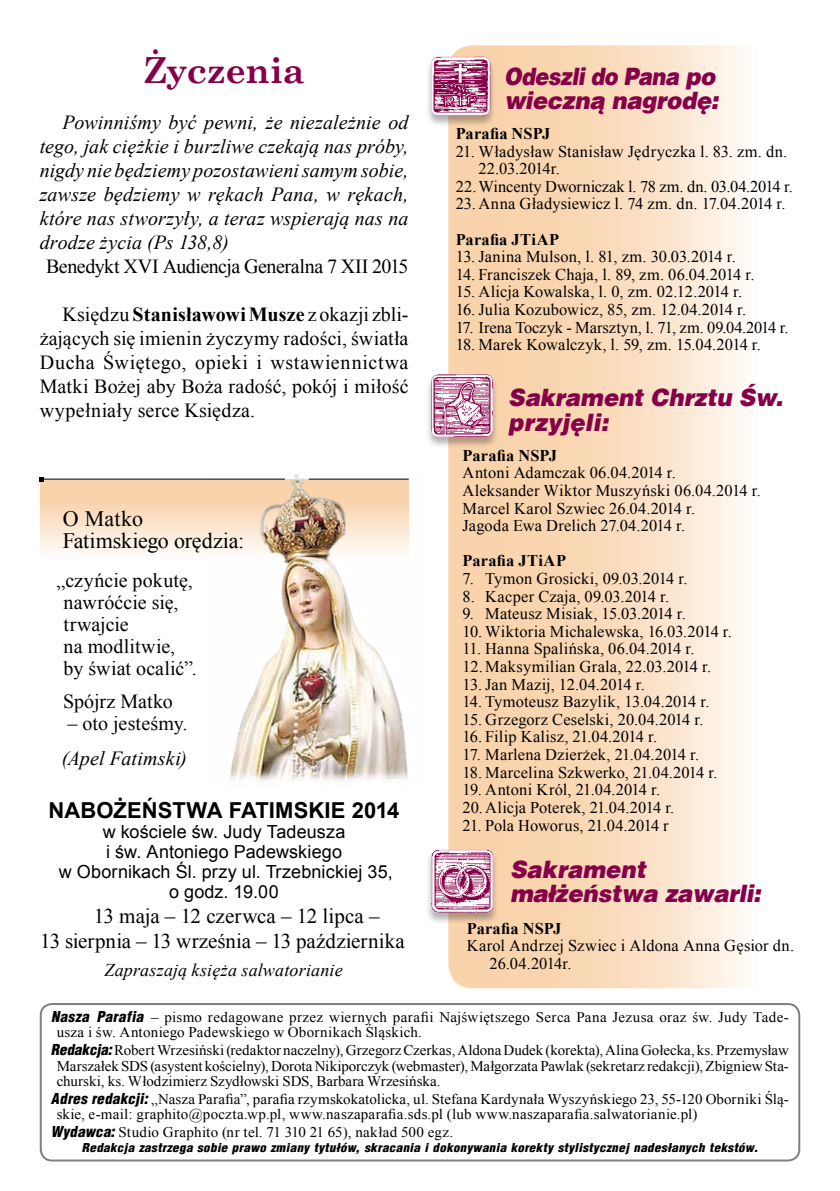
<style>
.page{position:relative;width:840px;height:1191px;background:#fff}
.page>*{position:absolute;margin:0;border:0;box-sizing:border-box;transform-origin:0 0}
.t1{font:700 36px "Century Schoolbook";letter-spacing:-.01em;color:#860049}
.t2{font:italic 900 24px/24px "Switzerland";letter-spacing:-.01em;color:#860049;scale:.95 1}
.t3{font:italic 900 24px/24px "Switzerland";letter-spacing:-.01em;color:#860049;scale:.87 1}
.t4{font:22px/22px "Times New Roman";letter-spacing:-.005em;color:#000}
.t5{font:700 22px "Arial";letter-spacing:.005em;color:#000}
.t6{font:21px/25.2px "Times New Roman";color:#000}
.t7{font:20px/24px "Times New Roman";color:#000;text-align:justify}
.t8{font:italic 20px/24px "Times New Roman";letter-spacing:.005em;color:#000;text-align:justify}
.t9{font:20px "Times New Roman";letter-spacing:-.02em;color:#000}
.t10{font:18px/20px "Arial";letter-spacing:.01em;color:#000;text-align:center}
.t11{font:italic 18px "Times New Roman";letter-spacing:.01em;color:#000}
.t12{font:16.4px/17.6px "Times New Roman";letter-spacing:.01em;color:#000}
.t13{font:700 16.4px "Times New Roman";letter-spacing:.01em;color:#000}
.t14{font:16.4px "Times New Roman";letter-spacing:-.01em;color:#000}
.t15{font:14.8px/15.4px "Times New Roman";letter-spacing:.015em;color:#000}
.t16{font:italic 900 12px "Switzerland Cond";letter-spacing:.025em;color:#000;scale:1.1 1}
.s1{font-weight:700}
.s2{font-family:"Switzerland Cond";font-weight:900;font-style:italic}
</style>
<div class="page">
<div style="left:40px;top:1003px;width:759px;height:158px;border:2px solid #808080;border-radius:11px"></div>
<svg style="left:448px;top:45px;width:295px;height:943px;background:#fadec0"></svg>
<div style="left:425px;top:56px;width:71px;height:71px;background:#000;opacity:.3"></div>
<img style="left:431px;top:57px;width:59px;height:58px">
<div style="left:425px;top:374px;width:74px;height:74px;background:#000;opacity:.3"></div>
<img style="left:431px;top:374px;width:61px;height:63px">
<div style="left:425px;top:849px;width:74px;height:75px;background:#000;opacity:.3"></div>
<img style="left:431px;top:850px;width:61px;height:62px">
<div style="left:40px;top:480px;width:368px;height:79px;background:linear-gradient(to bottom,#f8ca9c,#fefbf7)"></div>
<hr style="left:42px;top:478px;width:243px;height:1px;background:#000">
<svg style="left:40px;top:477px;width:4px;height:4px"></svg>
<img style="left:208px;top:474px;width:201px;height:308px">
<h1 class="t1" style="left:143px;top:48px;width:163px">Życzenia</h1>
<p class="t8" style="left:40px;top:110px;width:370px;text-indent:23px">Powinniśmy być pewni, że niezależnie od tego, jak ciężkie i burzliwe czekają nas próby, nigdy nie będziemy pozostawieni samym sobie, zawsze będziemy w rękach Pana, w rękach, które nas stworzyły, a teraz wspierają nas na drodze życia (Ps 138,8)</p>
<p class="t9" style="left:46px;top:253px;width:364px">Benedykt XVI Audiencja Generalna 7 XII 2015</p>
<p class="t7" style="left:40px;top:302px;width:370px;text-indent:23px">Księdzu <span class="s1">Stanisławowi Musze</span> z okazji zbli&shy;żających się imienin życzymy radości, światła Ducha Świętego, opieki i wstawiennictwa Matki Bożej aby Boża radość, pokój i miłość wypełniały serce Księdza.</p>
<h3 class="t4" style="left:63px;top:507px;width:183px">O Matko<br>Fatimskiego orędzia:</h3>
<p class="t7" style="left:63px;top:568px;width:135px;line-height:22px;text-align:left;text-indent:-7px">„czyńcie pokutę, nawróćcie się, trwajcie<br>na modlitwie, by świat ocalić”.</p>
<p class="t7" style="left:63px;top:689px;width:111px">Spójrz Matko</p>
<p class="t7" style="left:67px;top:711px;width:121px">– oto jesteśmy.</p>
<p class="t8" style="left:62px;top:746px;width:127px">(Apel Fatimski)</p>
<h3 class="t5" style="left:48px;top:795px;width:352px">NABOŻEŃSTWA FATIMSKIE 2014</h3>
<p class="t10" style="left:59px;top:821px;width:335px">w kościele św. Judy Tadeusza<br>i św. Antoniego Padewskiego<br>w Obornikach Śl. przy ul. Trzebnickiej 35, o godz. 19.00</p>
<p class="t6" style="left:40px;top:903px;width:366px;text-indent:53px">13 maja – 12 czerwca – 12 lipca –<br>13 sierpnia – 13 września – 13 października</p>
<p class="t11" style="left:104px;top:957px;width:240px">Zapraszają księża salwatorianie</p>
<h2 class="t3" style="left:504px;top:65px;width:247px">Odeszli do Pana po wieczną nagrodę:</h2>
<p class="t13" style="left:455px;top:122px;width:96px">Parafia NSPJ</p>
<p class="t12" style="left:455px;top:142px;width:333px">21. Władysław Stanisław Jędryczka l. 83. zm. dn.</p>
<p class="t12" style="left:478px;top:160px;width:83px">22.03.2014r.</p>
<p class="t12" style="left:455px;top:177px;width:338px">22.Wincenty Dworniczak l. 78 zm. dn. 03.04.2014 r.</p>
<p class="t12" style="left:455px;top:195px;width:331px">23. Anna Gładysiewicz l. 74 zm. dn. 17.04.2014 r.</p>
<p class="t13" style="left:455px;top:228px;width:105px">Parafia JTiAP</p>
<p class="t12" style="left:455px;top:248px;width:281px">13. Janina Mulson, l. 81, zm. 30.03.2014 r.</p>
<p class="t12" style="left:455px;top:265px;width:300px">14. Franciszek Chaja, l. 89, zm. 06.04.2014 r.</p>
<p class="t12" style="left:455px;top:283px;width:288px">15. Alicja Kowalska, l. 0, zm. 02.12.2014 r.</p>
<p class="t12" style="left:455px;top:300px;width:292px">16. Julia Kozubowicz, 85, zm. 12.04.2014 r.</p>
<p class="t12" style="left:455px;top:318px;width:334px">17. Irena Toczyk - Marsztyn, l. 71, zm. 09.04.2014 r.</p>
<p class="t12" style="left:455px;top:336px;width:307px">18. Marek Kowalczyk, l. 59, zm. 15.04.2014 r.</p>
<h2 class="t2" style="left:508px;top:387px;width:291px">Sakrament Chrztu Œw. przyjêli:</h2>
<p class="t13" style="left:462px;top:444px;width:96px">Parafia NSPJ</p>
<p class="t12" style="left:462px;top:464px;width:299px">Antoni Adamczak 06.04.2014 r.<br>Aleksander Wiktor Muszyński 06.04.2014 r.<br>Marcel Karol Szwiec 26.04.2014 r.<br>Jagoda Ewa Drelich 27.04.2014 r.</p>
<p class="t13" style="left:462px;top:549px;width:105px">Parafia JTiAP</p>
<p class="t12" style="left:462px;top:569px;width:226px">7. Tymon Grosicki, 09.03.2014 r.</p>
<p class="t12" style="left:462px;top:587px;width:208px">8. Kacper Czaja, 09.03.2014 r.</p>
<p class="t12" style="left:462px;top:604px;width:225px">9. Mateusz Misiak, 15.03.2014 r.</p>
<p class="t12" style="left:462px;top:622px;width:271px">10. Wiktoria Michalewska, 16.03.2014 r.</p>
<p class="t12" style="left:462px;top:640px;width:250px">11. Hanna Spalińska, 06.04.2014 r.<br>12.Maksymilian Grala, 22.03.2014 r.</p>
<p class="t12" style="left:462px;top:675px;width:184px">13. Jan Mazij, 12.04.2014 r.</p>
<p class="t12" style="left:462px;top:692px;width:248px">14. Tymoteusz Bazylik, 13.04.2014 r.</p>
<p class="t12" style="left:462px;top:710px;width:242px">15. Grzegorz Ceselski, 20.04.2014 r.</p>
<p class="t12" style="left:462px;top:728px;width:196px">16. Filip Kalisz, 21.04.2014 r.</p>
<p class="t12" style="left:462px;top:745px;width:238px">17. Marlena Dzierżek, 21.04.2014 r.</p>
<p class="t12" style="left:462px;top:763px;width:256px">18. Marcelina Szkwerko, 21.04.2014 r.</p>
<p class="t12" style="left:462px;top:780px;width:213px">19. Antoni Król, 21.04.2014 r.<br>20.Alicja Poterek, 21.04.2014 r.</p>
<p class="t14" style="left:462px;top:814px;width:208px">21. Pola Howorus, 21.04.2014 r</p>
<h2 class="t2" style="left:509px;top:858px;width:265px">Sakrament małżeństwa zawarli:</h2>
<p class="t13" style="left:466px;top:916px;width:96px">Parafia NSPJ</p>
<p class="t12" style="left:489px;top:936px;width:306px;text-indent:-23px">Karol Andrzej Szwiec i Aldona Anna Gęsior dn.<br>26.04.2014r.</p>
<p class="t15" style="left:57px;top:1009px;width:733px;text-indent:-6px"><span class="s2">Nasza Parafia</span> – pismo redagowane przez wiernych parafii Najświętszego Serca Pana Jezusa oraz św. Judy Tade&shy;usza i św. Antoniego Padewskiego w Obornikach Śląskich.</p>
<p class="t15" style="left:57px;top:1042px;width:733px;text-align:justify;text-indent:-6px"><span class="s2">Redakcja:</span>RobertWrzesiński(redaktor naczelny),GrzegorzCzerkas,AldonaDudek (korekta),AlinaGołecka, ks.Przemysław Marszałek SDS (asystent kościelny), Dorota Nikiporczyk (webmaster),Małgorzata Pawlak (sekretarz redakcji),Zbigniew Sta&shy;churski, ks. Włodzimierz Szydłowski SDS, Barbara Wrzesińska.</p>
<p class="t15" style="left:57px;top:1091px;width:733px;text-indent:-6px"><span class="s2">Adres redakcji:</span> „Nasza Parafia”, parafia rzymskokatolicka, ul. Stefana Kardynała Wyszyńskiego 23, 55-120 Oborniki Ślą&shy;skie, e-mail: graphito@poczta.wp.pl, www.naszaparafia.sds.pl (lub www.naszaparafia.salwatorianie.pl)</p>
<p class="t15" style="left:51px;top:1124px;width:403px"><span class="s2">Wydawca:</span> Studio Graphito (nr tel. 71 310 21 65), nakład 500 egz.</p>
<p class="t16" style="left:82px;top:1139px;width:616px">Redakcja zastrzega sobie prawo zmiany tytu³ów, skracania i dokonywania korekty stylistycznej nades³anych tekstów.</p>
</div>
